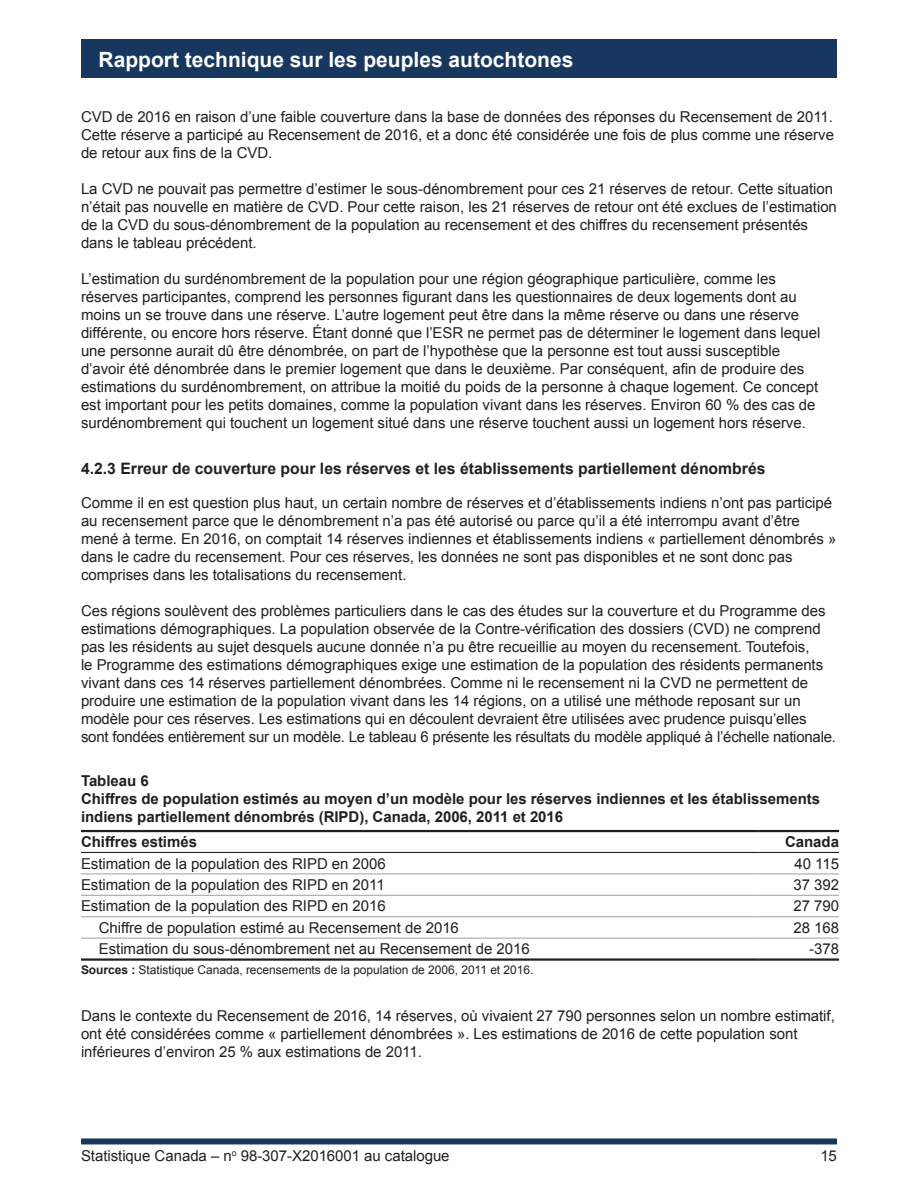
<style>
.page{position:relative;width:918px;height:1188px;background:#fff}
.page>*{position:absolute;margin:0;border:0;box-sizing:border-box;transform-origin:0 0}
.t1{font:700 21px "Arial";color:#fff}
.t2{font:700 15.75px "Arial";color:#231f20}
.t3{font:15px/18px "Arial";letter-spacing:-.005em;color:#231f20}
.t4{font:700 15px/18px "Arial";letter-spacing:-.005em;color:#231f20}
.t5{font:12px "Arial";letter-spacing:-.005em;color:#231f20}
.s1{font-weight:700}
</style>
<div class="page">
<div style="left:81px;top:1138px;width:756px;height:6px;background:#17375e"></div>
<div style="left:81px;top:39px;width:756px;height:39px;background:#17375e"></div>
<svg style="left:81px;top:829px;width:758px;height:109px"></svg>
<hr style="left:81px;top:873px;width:677px;height:1px;background:#a8a9ad">
<hr style="left:758px;top:873px;width:81px;height:1px;background:#a8a9ad">
<hr style="left:81px;top:895px;width:677px;height:1px;background:#a8a9ad">
<hr style="left:758px;top:895px;width:81px;height:1px;background:#a8a9ad">
<hr style="left:81px;top:916px;width:677px;height:1px;background:#a8a9ad">
<hr style="left:758px;top:916px;width:81px;height:1px;background:#a8a9ad">
<hr style="left:81px;top:938px;width:677px;height:1px;background:#a8a9ad">
<hr style="left:758px;top:938px;width:81px;height:1px;background:#a8a9ad">
<hr style="left:81px;top:958px;width:677px;height:3px;background:#231f20">
<hr style="left:758px;top:958px;width:81px;height:3px;background:#231f20">
<hr style="left:81px;top:852px;width:677px;height:1px;background:#231f20">
<hr style="left:758px;top:852px;width:81px;height:1px;background:#231f20">
<hr style="left:81px;top:830px;width:677px;height:2px;background:#231f20">
<hr style="left:758px;top:830px;width:81px;height:2px;background:#231f20">
<h1 class="t1" style="left:99px;top:45px;width:476px">Rapport technique sur les peuples autochtones</h1>
<p class="t3" style="left:81px;top:108px;width:755px;text-align:justify">CVD de 2016 en raison d’une faible couverture dans la base de données des réponses du Recensement de 2011.<br>Cette réserve a participé au Recensement de 2016, et a donc été considérée une fois de plus comme une réserve de retour aux fins de la CVD.</p>
<p class="t3" style="left:81px;top:180px;width:757px">La CVD ne pouvait pas permettre d’estimer le sous-dénombrement pour ces 21 réserves de retour. Cette situation n’était pas nouvelle en matière de CVD. Pour cette raison, les 21 réserves de retour ont été exclues de l’estimation de la CVD du sous-dénombrement de la population au recensement et des chiffres du recensement présentés dans le tableau précédent.</p>
<p class="t3" style="left:81px;top:270px;width:741px">L’estimation du surdénombrement de la population pour une région géographique particulière, comme les réserves participantes, comprend les personnes figurant dans les questionnaires de deux logements dont au moins un se trouve dans une réserve. L’autre logement peut être dans la même réserve ou dans une réserve différente, ou encore hors réserve. Étant donné que l’ESR ne permet pas de déterminer le logement dans lequel une personne aurait dû être dénombrée, on part de l’hypothèse que la personne est tout aussi susceptible d’avoir été dénombrée dans le premier logement que dans le deuxième. Par conséquent, afin de produire des estimations du surdénombrement, on attribue la moitié du poids de la personne à chaque logement. Ce concept est important pour les petits domaines, comme la population vivant dans les réserves. Environ 60 % des cas de surdénombrement qui touchent un logement situé dans une réserve touchent aussi un logement hors réserve.</p>
<p class="t2" style="left:81px;top:458px;width:686px">4.2.3 Erreur de couverture pour les réserves et les établissements partiellement dénombrés</p>
<p class="t3" style="left:81px;top:494px;width:757px">Comme il en est question plus haut, un certain nombre de réserves et d’établissements indiens n’ont pas participé au recensement parce que le dénombrement n’a pas été autorisé ou parce qu’il a été interrompu avant d’être mené à terme. En 2016, on comptait 14 réserves indiennes et établissements indiens « partiellement dénombrés » dans le cadre du recensement. Pour ces réserves, les données ne sont pas disponibles et ne sont donc pas comprises dans les totalisations du recensement.</p>
<p class="t3" style="left:81px;top:602px;width:757px">Ces régions soulèvent des problèmes particuliers dans le cas des études sur la couverture et du Programme des estimations démographiques. La population observée de la Contre-vérification des dossiers (CVD) ne comprend pas les résidents au sujet desquels aucune donnée n’a pu être recueillie au moyen du recensement. Toutefois,<br>le Programme des estimations démographiques exige une estimation de la population des résidents permanents vivant dans ces 14 réserves partiellement dénombrées. Comme ni le recensement ni la CVD ne permettent de produire une estimation de la population vivant dans les 14 régions, on a utilisé une méthode reposant sur un modèle pour ces réserves. Les estimations qui en découlent devraient être utilisées avec prudence puisqu’elles sont fondées entièrement sur un modèle. Le tableau 6 présente les résultats du modèle appliqué à l’échelle nationale.</p>
<p class="t4" style="left:81px;top:772px;width:741px">Tableau 6<br>Chiffres de population estimés au moyen d’un modèle pour les réserves indiennes et les établissements indiens partiellement dénombrés (RIPD), Canada, 2006, 2011 et 2016</p>
<p class="t4" style="left:81px;top:833px;width:118px">Chiffres estimés</p>
<p class="t4" style="left:785px;top:833px;width:55px">Canada</p>
<p class="t3" style="left:81px;top:855px;width:306px">Estimation de la population des RIPD en 2006</p>
<p class="t3" style="left:795px;top:855px;width:46px">40 115</p>
<p class="t3" style="left:81px;top:876px;width:305px">Estimation de la population des RIPD en 2011</p>
<p class="t3" style="left:793px;top:876px;width:47px">37 392</p>
<p class="t3" style="left:81px;top:897px;width:306px">Estimation de la population des RIPD en 2016</p>
<p class="t3" style="left:793px;top:897px;width:47px">27 790</p>
<p class="t3" style="left:99px;top:919px;width:362px">Chiffre de population estimé au Recensement de 2016</p>
<p class="t3" style="left:793px;top:919px;width:47px">28 168</p>
<p class="t3" style="left:99px;top:940px;width:432px">Estimation du sous-dénombrement net au Recensement de 2016</p>
<p class="t3" style="left:809px;top:940px;width:31px">-378</p>
<p class="t5" style="left:81px;top:962px;width:454px"><span class="s1">Sources :</span> Statistique Canada, recensements de la population de 2006, 2011 et 2016.</p>
<p class="t3" style="left:81px;top:1007px;width:755px">Dans le contexte du Recensement de 2016, 14 réserves, où vivaient 27 790 personnes selon un nombre estimatif, ont été considérées comme « partiellement dénombrées ». Les estimations de 2016 de cette population sont inférieures d’environ 25 % aux estimations de 2011.</p>
<p class="t3" style="left:81px;top:1147px;width:370px">Statistique Canada – n<sup>o</sup> 98-307-X2016001 au catalogue</p>
<p class="t3" style="left:820px;top:1147px;width:18px">15</p>
</div>
